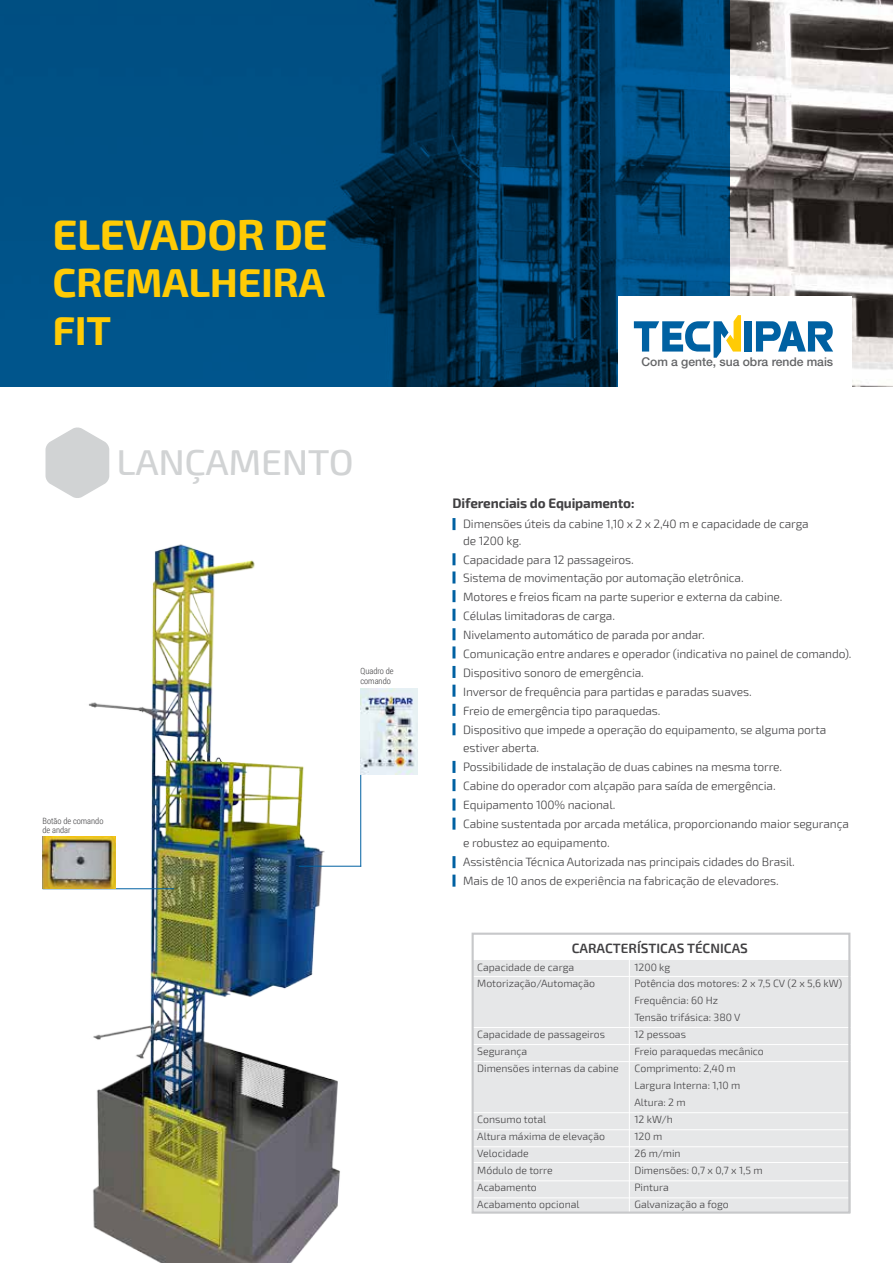
<style>
.page{position:relative;width:893px;height:1263px;background:#fff}
.page>*{position:absolute;margin:0;border:0;box-sizing:border-box;transform-origin:0 0}
.t1{font:700 42px "Exo 2";letter-spacing:-.01em;color:#ffcb05;scale:1.04 1}
.t2{font:700 39.6px/47.4px "Exo 2";letter-spacing:-.01em;color:#ffcb05;scale:1.04 1}
.t3{font:500 36px "Exo 2";letter-spacing:-.01em;color:#d1d3d4;scale:1.04 1}
.t4{font:700 13.5px "Exo 2";letter-spacing:-.01em;color:#414042}
.t5{font:600 13.5px "Exo 2";color:#414042}
.t6{font:500 12.15px "Helvetica Neue";color:#636466}
.t7{font:300 12px/18.9px "Exo 2";letter-spacing:-.01em;color:#414042}
.t8{font:300 10.5px/17px "Exo 2";color:#414042}
.t9{font:300 8.55px/8.4px "Roboto Condensed";color:#414042}
</style>
<div class="page">
<img style="left:729px;top:0;width:164px;height:387px">
<svg style="left:0;top:0;width:729px;height:387px;background:#004572"></svg>
<div style="left:619px;top:297px;width:233px;height:133px;background:#fff"></div>
<div style="left:745px;top:321px;width:7px;height:31px;background:#0061a2"></div>
<svg style="left:756px;top:321px;width:77px;height:31px"></svg>
<svg style="left:634px;top:315px;width:107px;height:43px"></svg>
<svg style="left:46px;top:427px;width:63px;height:71px"></svg>
<img style="left:63px;top:518px;width:393px;height:745px">
<hr style="left:360px;top:773px;width:1px;height:94px;background:#0061a2">
<hr style="left:43px;top:888px;width:131px;height:1px;background:#0061a2">
<hr style="left:299px;top:866px;width:62px;height:1px;background:#0061a2">
<img style="left:360px;top:688px;width:57px;height:86px">
<img style="left:43px;top:836px;width:73px;height:52px">
<div style="left:472px;top:960px;width:378px;height:252px;background:#e6e7e8"></div>
<hr style="left:472px;top:976px;width:378px;height:1px;background:#fff">
<hr style="left:472px;top:1027px;width:378px;height:1px;background:#fff">
<hr style="left:472px;top:1044px;width:378px;height:1px;background:#fff">
<hr style="left:472px;top:1061px;width:378px;height:1px;background:#fff">
<hr style="left:472px;top:1112px;width:378px;height:1px;background:#fff">
<hr style="left:472px;top:1129px;width:378px;height:1px;background:#fff">
<hr style="left:472px;top:1146px;width:378px;height:1px;background:#fff">
<hr style="left:472px;top:1180px;width:378px;height:1px;background:#fff">
<hr style="left:472px;top:1197px;width:378px;height:1px;background:#fff">
<hr style="left:629px;top:955px;width:1px;height:257px;background:#fff">
<hr style="left:472px;top:1162px;width:378px;height:1px;background:#fff">
<div style="left:472px;top:933px;width:378px;height:281px;border:2px solid #c7c8ca"></div>
<h1 class="t1" style="left:52px;top:210px;width:266px">ELEVADOR DE</h1>
<h2 class="t2" style="left:52px;top:261px;width:264px">CREMALHEIRA<br>FIT</h2>
<h3 class="t3" style="left:117px;top:441px;width:230px">LANÇAMENTO</h3>
<p class="t9" style="left:43px;top:816px;width:62px">Botão de comando de andar</p>
<p class="t9" style="left:360px;top:665px;width:35px;line-height:10.4px">Quadro de comando</p>
<p class="t6" style="left:641px;top:352px;width:193px">Com a gente, sua obra rende mais</p>
<p class="t4" style="left:452px;top:495px;width:184px">Diferenciais do Equipamento:</p>
<p class="t7" style="left:463px;top:516px;width:347px;line-height:16.5px">Dimensões úteis da cabine 1,10 x 2 x 2,40 m e capacidade de carga de 1200 kg.</p>
<p class="t7" style="left:463px;top:550px;width:390px">Capacidade para 12 passageiros.<br>Sistema de movimentação por automação eletrônica.<br>Motores e freios ficam na parte superior e externa da cabine.<br>Células limitadoras de carga.<br>Nivelamento automático de parada por andar.<br>Comunicação entre andares e operador (indicativa no painel de comando).<br>Dispositivo sonoro de emergência.<br>Inversor de frequência para partidas e paradas suaves.<br>Freio de emergência tipo paraquedas.<br>Dispositivo que impede a operação do equipamento, se alguma porta estiver aberta.<br>Possibilidade de instalação de duas cabines na mesma torre.<br>Cabine do operador com alçapão para saída de emergência.<br>Equipamento 100% nacional.<br>Cabine sustentada por arcada metálica, proporcionando maior segurança e robustez ao equipamento.<br>Assistência Técnica Autorizada nas principais cidades do Brasil.<br>Mais de 10 anos de experiência na fabricação de elevadores.</p>
<p class="t5" style="left:572px;top:940px;width:178px">CARACTERÍSTICAS TÉCNICAS</p>
<p class="t8" style="left:634px;top:958px;width:209px">1200 kg<br>Potência dos motores: 2 x 7,5 CV (2 x 5,6 kW)<br>Frequência: 60 Hz<br>Tensão trifásica: 380 V<br>12 pessoas<br>Freio paraquedas mecânico<br>Comprimento: 2,40 m<br>Largura Interna: 1,10 m<br>Altura: 2 m<br>12 kW/h<br>120 m<br>26 m/min<br>Dimensões: 0,7 x 0,7 x 1,5 m<br>Pintura<br>Galvanização a fogo</p>
<p class="t8" style="left:477px;top:958px;width:119px">Capacidade de carga<br>Motorização/Automação</p>
<p class="t8" style="left:477px;top:1026px;width:143px">Capacidade de passageiros<br>Segurança<br>Dimensões internas da cabine</p>
<p class="t8" style="left:477px;top:1111px;width:129px">Consumo total<br>Altura máxima de elevação<br>Velocidade<br>Módulo de torre<br>Acabamento<br>Acabamento opcional</p>
</div>
